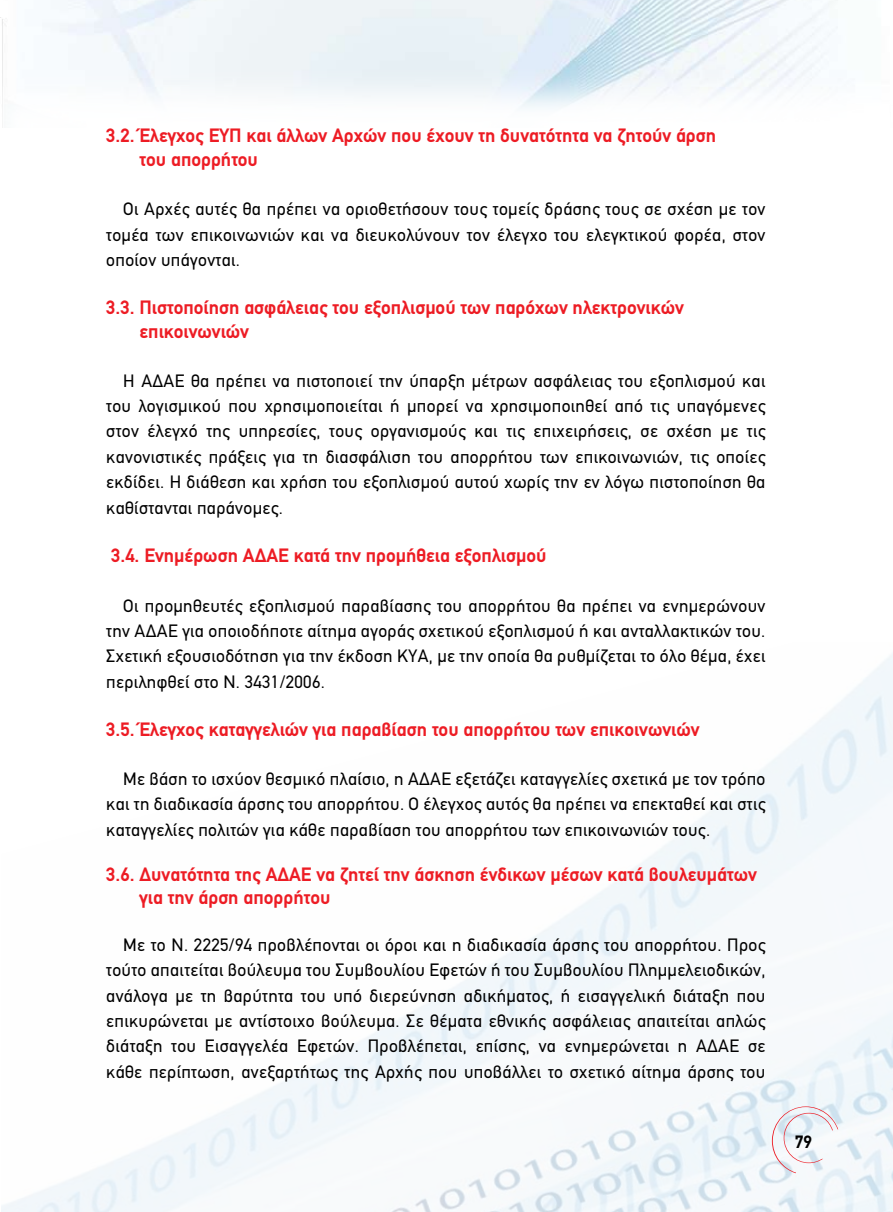
<style>
.page{position:relative;width:893px;height:1212px;background:#fff}
.page>*{position:absolute;margin:0;border:0;box-sizing:border-box;transform-origin:0 0}
.t1{font:700 19.5px/24px "PF Din Text";color:#ed1c24}
.t2{font:18px/25.3px "PF Din Text";letter-spacing:.02em;color:#000;text-align:justify}
.t3{font:700 18px "PF Din Text";color:#000}
</style>
<div class="page">
<img style="left:0;top:0;width:838px;height:111px">
<img style="left:2px;top:653px;width:891px;height:559px">
<svg style="left:772px;top:1106px;width:66px;height:67px"></svg>
<p class="t1" style="left:140px;top:123px;width:578px;text-indent:-33px">3.2. Έλεγχος ΕΥΠ και άλλων Αρχών που έχουν τη δυνατότητα να ζητούν άρση του απορρήτου</p>
<p class="t2" style="left:106px;top:197px;width:661px;text-indent:17px">Οι Αρχές αυτές θα πρέπει να οριοθετήσουν τους τομείς δράσης τους σε σχέση με τον τομέα των επικοινωνιών και να διευκολύνουν τον έλεγχο του ελεγκτικού φορέα, στον οποίον υπάγονται.</p>
<p class="t1" style="left:140px;top:295px;width:546px;text-indent:-33px">3.3. Πιστοποίηση ασφάλειας του εξοπλισμού των παρόχων ηλεκτρονικών επικοινωνιών</p>
<p class="t2" style="left:106px;top:368px;width:661px;text-indent:17px">Η ΑΔΑΕ θα πρέπει να πιστοποιεί την ύπαρξη μέτρων ασφάλειας του εξοπλισμού και του λογισμικού που χρησιμοποιείται ή μπορεί να χρησιμοποιηθεί από τις υπαγόμενες στον έλεγχό της υπηρεσίες, τους οργανισμούς και τις επιχειρήσεις, σε σχέση με τις κανονιστικές πράξεις για τη διασφάλιση του απορρήτου των επικοινωνιών, τις οποίες εκδίδει. Η διάθεση και χρήση του εξοπλισμού αυτού χωρίς την εν λόγω πιστοποίηση θα καθίστανται παράνομες.</p>
<p class="t1" style="left:111px;top:544px;width:437px">3.4. Ενημέρωση ΑΔΑΕ κατά την προμήθεια εξοπλισμού</p>
<p class="t2" style="left:106px;top:593px;width:661px;text-indent:17px">Οι προμηθευτές εξοπλισμού παραβίασης του απορρήτου θα πρέπει να ενημερώνουν την ΑΔΑΕ για οποιοδήποτε αίτημα αγοράς σχετικού εξοπλισμού ή και ανταλλακτικών του.<br>Σχετική εξουσιοδότηση για την έκδοση ΚΥΑ, με την οποία θα ρυθμίζεται το όλο θέμα, έχει περιληφθεί στο Ν. 3431/2006.</p>
<p class="t1" style="left:106px;top:717px;width:595px">3.5. Έλεγχος καταγγελιών για παραβίαση του απορρήτου των επικοινωνιών</p>
<p class="t2" style="left:106px;top:766px;width:661px;text-indent:17px">Με βάση το ισχύον θεσμικό πλαίσιο, η ΑΔΑΕ εξετάζει καταγγελίες σχετικά με τον τρόπο και τη διαδικασία άρσης του απορρήτου. Ο έλεγχος αυτός θα πρέπει να επεκταθεί και στις καταγγελίες πολιτών για κάθε παραβίαση του απορρήτου των επικοινωνιών τους.</p>
<p class="t1" style="left:140px;top:863px;width:619px;line-height:22.5px;text-indent:-33px">3.6. Δυνατότητα της ΑΔΑΕ να ζητεί την άσκηση ένδικων μέσων κατά βουλευμάτων για την άρση απορρήτου</p>
<p class="t2" style="left:106px;top:932px;width:661px;text-indent:17px">Με το Ν. 2225/94 προβλέπονται οι όροι και η διαδικασία άρσης του απορρήτου. Προς τούτο απαιτείται βούλευμα του Συμβουλίου Εφετών ή του Συμβουλίου Πλημμελειοδικών, ανάλογα με τη βαρύτητα του υπό διερεύνηση αδικήματος, ή εισαγγελική διάταξη που επικυρώνεται με αντίστοιχο βούλευμα. Σε θέματα εθνικής ασφάλειας απαιτείται απλώς διάταξη του Εισαγγελέα Εφετών. Προβλέπεται, επίσης, να ενημερώνεται η ΑΔΑΕ σε κάθε περίπτωση, ανεξαρτήτως της Αρχής που υποβάλλει το σχετικό αίτημα άρσης του</p>
<p class="t3" style="left:795px;top:1131px;width:19px">79</p>
</div>
